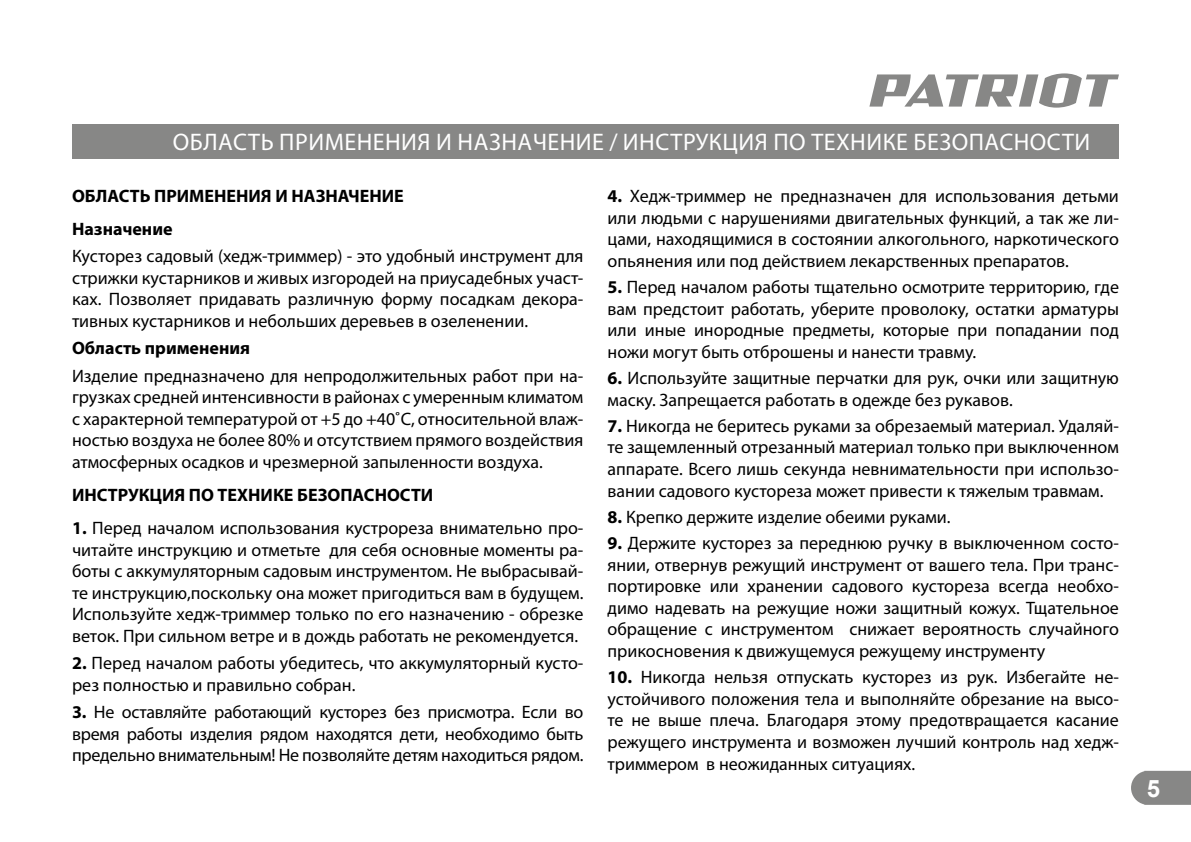
<style>
.page{position:relative;width:1191px;height:842px;background:#fff}
.page>*{position:absolute;margin:0;border:0;box-sizing:border-box;transform-origin:0 0}
.t1{font:24px "Myriad Pro";letter-spacing:.02em;color:#fff}
.t2{font:700 24px "Arial";color:#fff}
.t3{font:18px/21.6px "Myriad Pro";color:#000;text-align:justify}
.t4{font:700 18px/33px "Myriad Pro";color:#000}
.s1{font-weight:700}
</style>
<div class="page">
<svg style="left:1131px;top:771px;width:60px;height:34px;background:#8e8e8d"></svg>
<svg style="left:869px;top:73px;width:250px;height:35px"></svg>
<div style="left:72px;top:124px;width:1047px;height:34px;background:#878786"></div>
<h1 class="t1" style="left:173px;top:131px;width:919px">ОБЛАСТЬ ПРИМЕНЕНИЯ И НАЗНАЧЕНИЕ / ИНСТРУКЦИЯ ПО ТЕХНИКЕ БЕЗОПАСНОСТИ</h1>
<p class="t4" style="left:72px;top:180px;width:333px">ОБЛАСТЬ ПРИМЕНЕНИЯ И НАЗНАЧЕНИЕ<br>Назначение</p>
<p class="t3" style="left:72px;top:246px;width:513px">Кусторез садовый (хедж-триммер) - это удобный инструмент для стрижки кустарников и живых изгородей на приусадебных участ&shy;ках. Позволяет придавать различную форму посадкам декора&shy;тивных кустарников и небольших деревьев в озеленении.</p>
<p class="t4" style="left:72px;top:332px;width:180px">Область применения</p>
<p class="t3" style="left:72px;top:365px;width:513px">Изделие предназначено для непродолжительных работ при на&shy;грузках средней интенсивности в районах с умеренным климатом с характерной температурой от +5 до +40˚С, относительной влаж&shy;ностью воздуха не более 80% и отсутствием прямого воздействия атмосферных осадков и чрезмерной запыленности воздуха.</p>
<p class="t4" style="left:72px;top:479px;width:363px">ИНСТРУКЦИЯ ПО ТЕХНИКЕ БЕЗОПАСНОСТИ</p>
<p class="t3" style="left:72px;top:518px;width:513px"><span class="s1">1.</span> Перед началом использования кустрореза внимательно про&shy;читайте инструкцию и отметьте для себя основные моменты ра&shy;боты с аккумуляторным садовым инструментом. Не выбрасывай&shy;те инструкцию,поскольку она может пригодиться вам в будущем.<br>Используйте хедж-триммер только по его назначению - обрезке веток. При сильном ветре и в дождь работать не рекомендуется.</p>
<p class="t3" style="left:72px;top:653px;width:513px"><span class="s1">2.</span> Перед началом работы убедитесь, что аккумуляторный кусто&shy;рез полностью и правильно собран.</p>
<p class="t3" style="left:72px;top:702px;width:513px"><span class="s1">3.</span> Не оставляйте работающий кусторез без присмотра. Если во время работы изделия рядом находятся дети, необходимо быть предельно внимательным! Не позволяйте детям находиться рядом.</p>
<p class="t3" style="left:607px;top:186px;width:513px"><span class="s1">4.</span> Хедж-триммер не предназначен для использования детьми или людьми с нарушениями двигательных функций, а так же ли&shy;цами, находящимися в состоянии алкогольного, наркотического опьянения или под действием лекарственных препаратов.</p>
<p class="t3" style="left:607px;top:277px;width:513px"><span class="s1">5.</span> Перед началом работы тщательно осмотрите территорию, где вам предстоит работать, уберите проволоку, остатки арматуры или иные инородные предметы, которые при попадании под ножи могут быть отброшены и нанести травму.</p>
<p class="t3" style="left:607px;top:368px;width:513px"><span class="s1">6.</span> Используйте защитные перчатки для рук, очки или защитную маску. Запрещается работать в одежде без рукавов.</p>
<p class="t3" style="left:607px;top:416px;width:513px"><span class="s1">7.</span> Никогда не беритесь руками за обрезаемый материал. Удаляй&shy;те защемленный отрезанный материал только при выключенном аппарате. Всего лишь секунда невнимательности при использо&shy;вании садового кустореза может привести к тяжелым травмам.</p>
<p class="t3" style="left:607px;top:507px;width:344px"><span class="s1">8.</span> Крепко держите изделие обеими руками.</p>
<p class="t3" style="left:607px;top:533px;width:513px"><span class="s1">9.</span> Держите кусторез за переднюю ручку в выключенном состо&shy;янии, отвернув режущий инструмент от вашего тела. При транс&shy;портировке или хранении садового кустореза всегда необхо&shy;димо надевать на режущие ножи защитный кожух. Тщательное обращение с инструментом снижает вероятность случайного прикосновения к движущемуся режущему инструменту</p>
<p class="t3" style="left:607px;top:667px;width:513px"><span class="s1">10.</span> Никогда нельзя отпускать кусторез из рук. Избегайте не&shy;устойчивого положения тела и выполняйте обрезание на высо&shy;те не выше плеча. Благодаря этому предотвращается касание режущего инструмента и возможен лучший контроль над хедж&shy;триммером в неожиданных ситуациях.</p>
<h1 class="t2" style="left:1146px;top:774px;width:15px">5</h1>
</div>
